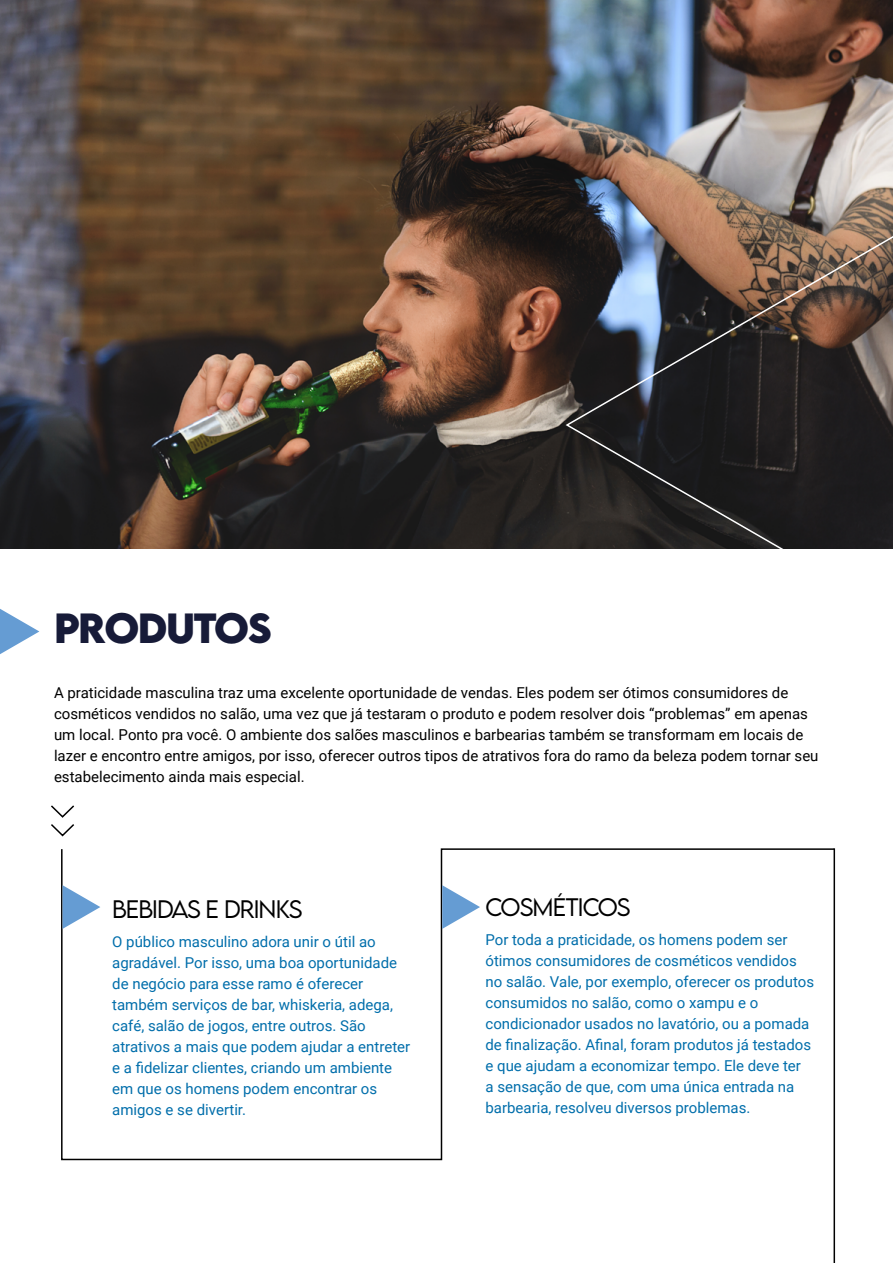
<style>
.page{position:relative;width:893px;height:1263px;background:#fff}
.page>*{position:absolute;margin:0;border:0;box-sizing:border-box;transform-origin:0 0}
.t1{font:700 37.5px "LEMONMILK";letter-spacing:-.04em;color:#171b38}
.t2{font:300 22.5px "LEMONMILK";letter-spacing:-.04em;color:#000}
.t3{font:15px/21px "Roboto";color:#006eab}
.t4{font:15px/21px "Roboto";color:#000}
</style>
<div class="page">
<img style="left:0;top:0;width:893px;height:549px">
<svg style="left:565px;top:158px;width:328px;height:391px;background:#4b4441"></svg>
<svg style="left:0;top:609px;width:39px;height:45px"></svg>
<svg style="left:61px;top:848px;width:775px;height:313px"></svg>
<svg style="left:63px;top:885px;width:37px;height:44px"></svg>
<svg style="left:442px;top:885px;width:38px;height:44px"></svg>
<hr style="left:833px;top:848px;width:2px;height:415px;background:#000">
<svg style="left:51px;top:805px;width:23px;height:32px"></svg>
<h1 class="t1" style="left:54px;top:602px;width:219px">PRODUTOS</h1>
<p class="t4" style="left:54px;top:681px;width:766px">A praticidade masculina traz uma excelente oportunidade de vendas. Eles podem ser ótimos consumidores de cosméticos vendidos no salão, uma vez que já testaram o produto e podem resolver dois “problemas” em apenas um local. Ponto pra você. O ambiente dos salões masculinos e barbearias também se transformam em locais de lazer e encontro entre amigos, por isso, oferecer outros tipos de atrativos fora do ramo da beleza podem tornar seu estabelecimento ainda mais especial.</p>
<h2 class="t2" style="left:112px;top:894px;width:192px">BEBIDAS E DRINKS</h2>
<p class="t3" style="left:112px;top:931px;width:300px">O público masculino adora unir o útil ao agradável. Por isso, uma boa oportunidade de negócio para esse ramo é oferecer também serviços de bar, whiskeria, adega, café, salão de jogos, entre outros. São atrativos a mais que podem ajudar a entreter e a fidelizar clientes, criando um ambiente em que os homens podem encontrar os amigos e se divertir.</p>
<h2 class="t2" style="left:485px;top:892px;width:147px">COSMÉTICOS</h2>
<p class="t3" style="left:485px;top:929px;width:330px">Por toda a praticidade, os homens podem ser ótimos consumidores de cosméticos vendidos no salão. Vale, por exemplo, oferecer os produtos consumidos no salão, como o xampu e o condicionador usados no lavatório, ou a pomada de finalização. Afinal, foram produtos já testados e que ajudam a economizar tempo. Ele deve ter<br>a sensação de que, com uma única entrada na barbearia, resolveu diversos problemas.</p>
</div>
